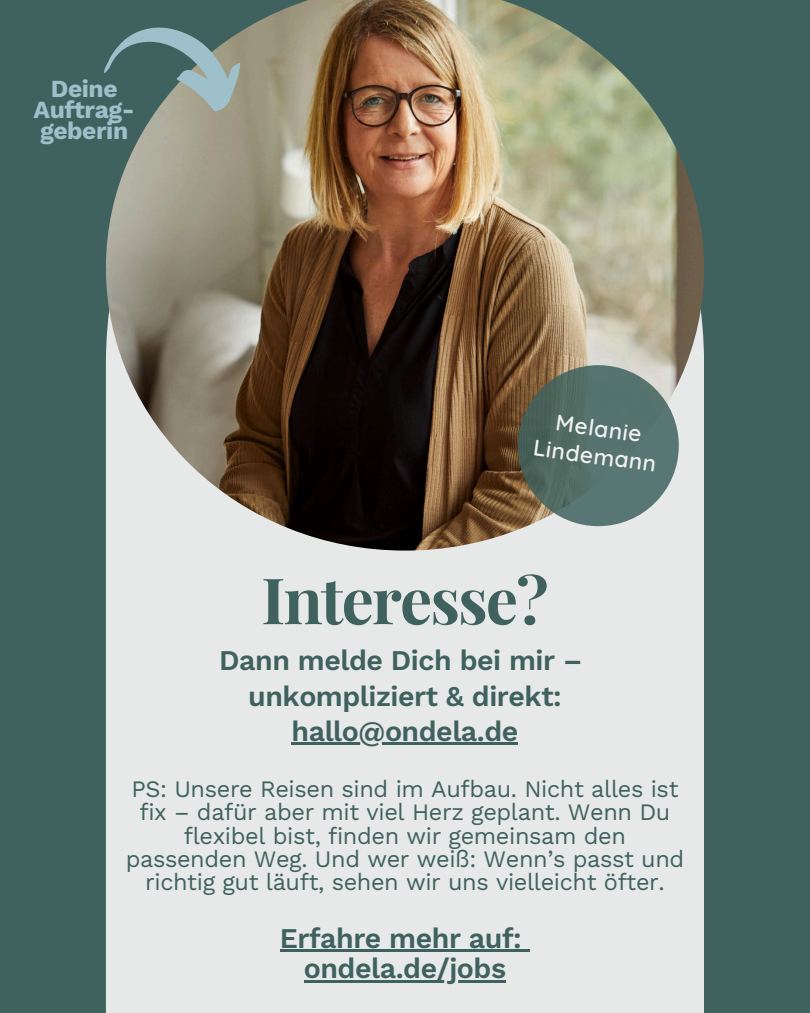
<style>
.page{position:relative;width:810px;height:1013px;background:#fff}
.page>*{position:absolute;margin:0;border:0;box-sizing:border-box;transform-origin:0 0}
.t1{font:700 63.9px "Playfair Display";letter-spacing:-.03em;color:#3f625e}
.t2{font:600 28.5px/35.2px "Work Sans";letter-spacing:-.015em;color:#3f625e;text-align:center}
.t3{font:700 24.5px/21px "Work Sans";letter-spacing:-.015em;color:#9dc0ca;text-align:center}
.t4{font:23.5px/23.2px "Work Sans";letter-spacing:-.015em;color:#3f625e;text-align:center}
.t5{font:600 22.6px/27.8px "Quicksand";color:#f1f1f1;text-align:center}
</style>
<div class="page">
<div style="left:0;top:0;width:810px;height:1012px;background:#3f625e"></div>
<div style="left:106px;top:550px;width:598px;height:462px;background:#e7e9e9"></div>
<img style="left:106px;top:0;width:598px;height:550px">
<div style="left:518px;top:365px;width:161px;height:161px;background:linear-gradient(to right,#496258,#5d7c7a);border-radius:50%"></div>
<svg style="left:104px;top:6px;width:148px;height:133px"></svg>
<hr style="left:292px;top:742px;width:226px;height:2px;background:#3f625e">
<hr style="left:280px;top:949px;width:241px;height:2px;background:#3f625e">
<svg style="left:521px;top:949px;width:9px;height:2px"></svg>
<hr style="left:304px;top:980px;width:202px;height:2px;background:#3f625e">
<h1 class="t3" style="left:33px;top:78px;width:103px">Deine<br>Auftrag&shy;geberin</h1>
<h3 class="t5" style="left:539px;top:405px;width:125px;rotate:8deg">Melanie<br>Lindemann</h3>
<h2 class="t1" style="left:261px;top:555px;width:289px">Interesse?</h2>
<p class="t2" style="left:219px;top:643px;width:365px">Dann melde Dich bei mir – unkompliziert &amp; direkt:</p>
<h2 class="t2" style="left:292px;top:713px;width:228px">hallo@ondela.de</h2>
<p class="t4" style="left:126px;top:777px;width:560px">PS: Unsere Reisen sind im Aufbau. Nicht alles ist fix – dafür aber mit viel Herz geplant. Wenn Du flexibel bist, finden wir gemeinsam den passenden Weg. Und wer weiß: Wenn’s passt und richtig gut läuft, sehen wir uns vielleicht öfter.</p>
<h3 class="t2" style="left:280px;top:920px;width:243px">Erfahre mehr auf:</h3>
<p class="t2" style="left:304px;top:951px;width:204px">ondela.de/jobs</p>
</div>
